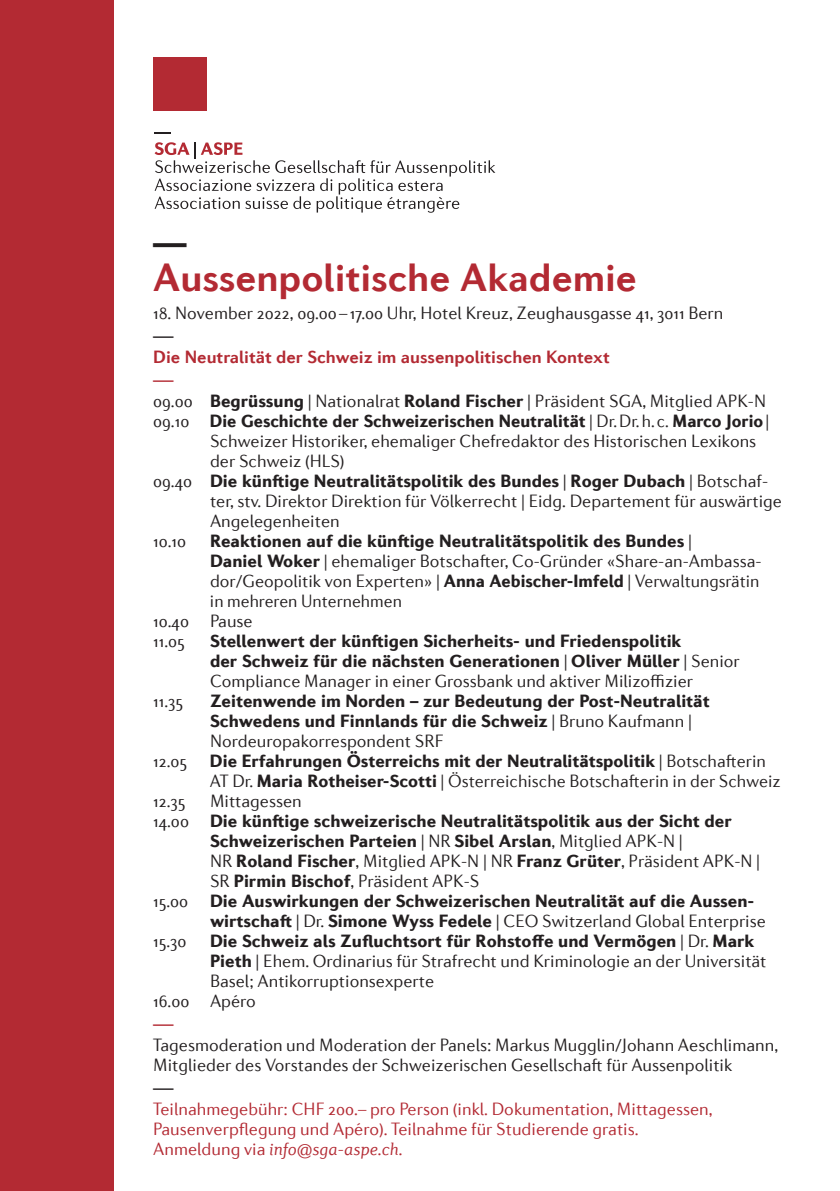
<style>
.page{position:relative;width:840px;height:1191px;background:#fff}
.page>*{position:absolute;margin:0;border:0;box-sizing:border-box;transform-origin:0 0}
.t1{font:700 40px "Diverda Sans Com";color:#b32a33}
.t2{font:900 36px "Diverda Sans Com";color:#231f20}
.t3{font:22px "Diverda Sans Com";color:#231f20}
.t4{font:22px "Diverda Sans Com";color:#b32a33}
.t5{font:300 18px/20px "Diverda Sans Com";color:#231f20}
.t6{font:900 18px/20px "Diverda Sans Com";color:#231f20}
.t7{font:300 18px/20px "Diverda Sans Com";color:#b32a33}
.t8{font:700 18px "Diverda Sans Com";color:#b32a33}
.s1{font-weight:900}
.s2{font-weight:300}
.s3{font-style:italic}
</style>
<div class="page">
<div style="left:0;top:0;width:113px;height:1191px;background:#b32a33"></div>
<div style="left:153px;top:57px;width:54px;height:54px;background:#b32a33"></div>
<svg style="left:154px;top:132px;width:17px;height:2px"></svg>
<svg style="left:154px;top:142px;width:341px;height:71px"></svg>
<h2 class="t2" style="left:153px;top:220px;width:35px">—</h2>
<h1 class="t1" style="left:153px;top:253px;width:485px">Aussenpolitische Akademie</h1>
<p class="t5" style="left:153px;top:302px;width:571px">18. November 2022, 09.00 – 17.00 Uhr, Hotel Kreuz, Zeughausgasse 41, 3011 Bern</p>
<p class="t3" style="left:153px;top:322px;width:22px">—</p>
<p class="t8" style="left:153px;top:346px;width:458px">Die Neutralität der Schweiz im aussenpolitischen Kontext</p>
<p class="t4" style="left:153px;top:366px;width:22px">—</p>
<p class="t5" style="left:153px;top:390px;width:614px">09.00 <span class="s1">Begrüssung</span> | Nationalrat <span class="s1">Roland Fischer</span> | Präsident SGA, Mitglied APK-N</p>
<p class="t6" style="left:153px;top:410px;width:617px"><span class="s2">09.10</span> Die Geschichte der Schweizerischen Neutralität <span class="s2">| Dr.Dr.h. c.</span> Marco Jorio<span class="s2">|</span></p>
<p class="t5" style="left:210px;top:430px;width:547px">Schweizer Historiker, ehemaliger Chefredaktor des Historischen Lexikons</p>
<p class="t5" style="left:210px;top:450px;width:136px">der Schweiz (HLS)</p>
<p class="t6" style="left:153px;top:470px;width:616px"><span class="s2">09.40</span> Die künftige Neutralitätspolitik des Bundes <span class="s2">|</span> Roger Dubach <span class="s2">| Botschaf-</span></p>
<p class="t5" style="left:210px;top:490px;width:573px">ter, stv. Direktor Direktion für Völkerrecht | Eidg. Departement für auswärtige</p>
<p class="t5" style="left:210px;top:510px;width:131px">Angelegenheiten</p>
<p class="t5" style="left:153px;top:530px;width:34px">10.10</p>
<p class="t6" style="left:210px;top:530px;width:483px">Reaktionen auf die künftige Neutralitätspolitik des Bundes <span class="s2">|</span></p>
<p class="t5" style="left:210px;top:550px;width:553px"><span class="s1">Daniel Woker</span> | ehemaliger Botschafter, Co-Gründer «Share-an-Ambassa-</p>
<p class="t5" style="left:210px;top:570px;width:550px">dor/Geopolitik von Experten» | <span class="s1">Anna Aebischer-Imfeld</span> | Verwaltungsrätin</p>
<p class="t5" style="left:210px;top:590px;width:193px">in mehreren Unternehmen</p>
<p class="t5" style="left:153px;top:610px;width:101px">10.40 Pause</p>
<p class="t5" style="left:153px;top:630px;width:33px">11.05</p>
<p class="t6" style="left:210px;top:630px;width:531px">Stellenwert der künftigen Sicherheits- und Friedenspolitik<br>der Schweiz für die nächsten Generationen <span class="s2">|</span> Oliver Müller <span class="s2">| Senior<br>Compliance Manager in einer Grossbank und aktiver Milizoffizier</span></p>
<p class="t5" style="left:153px;top:690px;width:31px">11.35</p>
<p class="t6" style="left:210px;top:690px;width:501px">Zeitenwende im Norden – zur Bedeutung der Post-Neutralität<br>Schwedens und Finnlands für die Schweiz <span class="s2">| Bruno Kaufmann |<br>Nordeuropakorrespondent SRF</span></p>
<p class="t5" style="left:153px;top:750px;width:35px">12.05</p>
<p class="t6" style="left:210px;top:750px;width:571px">Die Erfahrungen Österreichs mit der Neutralitätspolitik <span class="s2">| Botschafterin<br>AT Dr.</span> Maria Rotheiser-Scotti <span class="s2">| Österreichische Botschafterin in der Schweiz</span></p>
<p class="t5" style="left:153px;top:790px;width:34px">12.35</p>
<p class="t5" style="left:210px;top:790px;width:93px">Mittagessen</p>
<p class="t6" style="left:153px;top:810px;width:579px"><span class="s2">14.00</span> Die künftige schweizerische Neutralitätspolitik aus der Sicht der</p>
<p class="t6" style="left:210px;top:830px;width:474px">Schweizerischen Parteien <span class="s2">| NR</span> Sibel Arslan<span class="s2">, Mitglied APK-N |</span></p>
<p class="t5" style="left:210px;top:850px;width:551px">NR <span class="s1">Roland Fischer</span>, Mitglied APK-N | NR <span class="s1">Franz Grüter</span>, Präsident APK-N |</p>
<p class="t5" style="left:210px;top:870px;width:271px">SR <span class="s1">Pirmin Bischof</span>, Präsident APK-S</p>
<p class="t6" style="left:153px;top:890px;width:602px"><span class="s2">15.00</span> Die Auswirkungen der Schweizerischen Neutralität auf die Aussen-</p>
<p class="t5" style="left:210px;top:910px;width:557px"><span class="s1">wirtschaft</span> | Dr. <span class="s1">Simone Wyss Fedele</span> | CEO Switzerland Global Enterprise</p>
<p class="t5" style="left:153px;top:930px;width:35px">15.30</p>
<p class="t6" style="left:210px;top:930px;width:545px">Die Schweiz als Zufluchtsort für Rohstoffe und Vermögen <span class="s2">| Dr.</span> Mark</p>
<p class="t5" style="left:210px;top:950px;width:557px"><span class="s1">Pieth</span> | Ehem. Ordinarius für Strafrecht und Kriminologie an der Universität</p>
<p class="t5" style="left:210px;top:970px;width:225px">Basel; Antikorruptionsexperte</p>
<p class="t5" style="left:153px;top:990px;width:104px">16.00 Apéro</p>
<p class="t4" style="left:153px;top:1010px;width:22px">—</p>
<p class="t5" style="left:153px;top:1034px;width:626px">Tagesmoderation und Moderation der Panels: Markus Mugglin/Johann Aeschlimann,<br>Mitglieder des Vorstandes der Schweizerischen Gesellschaft für Aussenpolitik</p>
<p class="t3" style="left:153px;top:1074px;width:22px">—</p>
<p class="t7" style="left:153px;top:1098px;width:560px">Teilnahmegebühr: CHF 200.– pro Person (inkl. Dokumentation, Mittagessen,<br>Pausenverpflegung und Apéro). Teilnahme für Studierende gratis.<br>Anmeldung via <span class="s3">info@sga-aspe.ch.</span></p>
</div>
